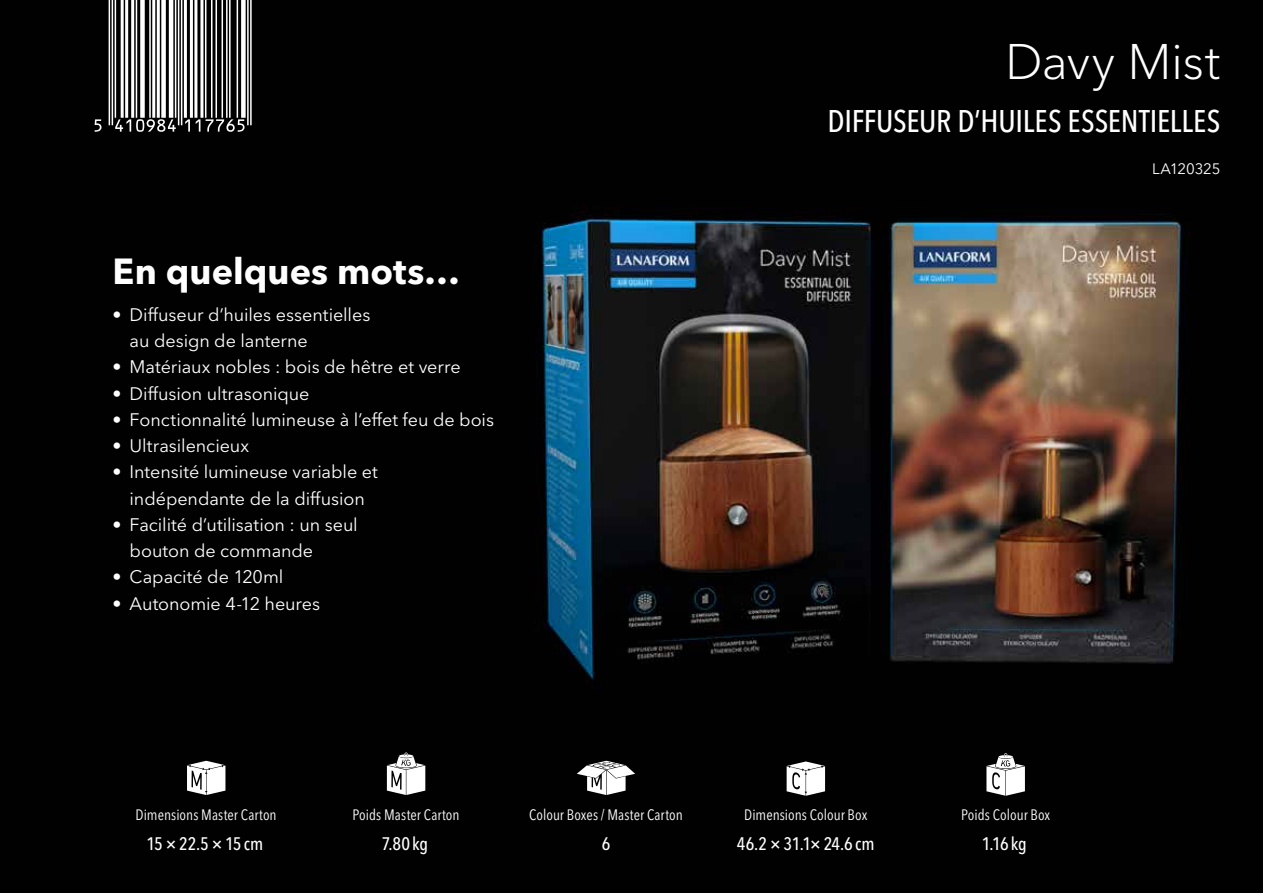
<style>
.page{position:relative;width:1263px;height:893px;background:#fff}
.page>*{position:absolute;margin:0;border:0;box-sizing:border-box;transform-origin:0 0}
.t1{font:300 49.5px "Avenir Next World";letter-spacing:-.01em;color:#fff}
.t2{font:700 36px "Avenir Next World";color:#fff}
.t3{font:500 condensed 31.05px "Avenir Next LT Pro";letter-spacing:-.005em;color:#fff}
.t4{font:18px/26.2px "Avenir Next World";letter-spacing:-.005em;color:#fff}
.t5{font:500 condensed 18px "Avenir Next LT Pro";letter-spacing:-.015em;color:#fff}
.t6{font:condensed 15px "Avenir Next LT Pro";letter-spacing:.005em;color:#fff}
.t7{font:15px "Avenir Next World";letter-spacing:-.01em;color:#fff}
</style>
<div class="page">
<img style="left:0;top:0;width:1263px;height:893px">
<svg style="left:387px;top:752px;width:38px;height:43px"></svg>
<svg style="left:577px;top:761px;width:58px;height:34px"></svg>
<svg style="left:187px;top:761px;width:38px;height:34px"></svg>
<svg style="left:787px;top:761px;width:38px;height:35px"></svg>
<svg style="left:986px;top:753px;width:39px;height:43px"></svg>
<svg style="left:95px;top:0;width:157px;height:132px"></svg>
<h2 class="t2" style="left:113px;top:251px;width:349px">En quelques mots…</h2>
<p class="t4" style="left:130px;top:302px;width:242px;text-indent:-17px">• Diffuseur d’huiles essentielles au design de lanterne</p>
<p class="t4" style="left:113px;top:354px;width:350px">• Matériaux nobles : bois de hêtre et verre</p>
<p class="t4" style="left:113px;top:380px;width:198px">• Diffusion ultrasonique</p>
<p class="t4" style="left:113px;top:407px;width:383px">• Fonctionnalité lumineuse à l’effet feu de bois</p>
<p class="t4" style="left:113px;top:433px;width:138px">• Ultrasilencieux</p>
<p class="t4" style="left:113px;top:459px;width:267px;text-align:center">• Intensité lumineuse variable et indépendante de la diffusion</p>
<p class="t4" style="left:130px;top:512px;width:230px;text-indent:-17px">• Facilité d’utilisation : un seul bouton de commande</p>
<p class="t4" style="left:113px;top:564px;width:172px">• Capacité de 120ml</p>
<p class="t4" style="left:113px;top:590px;width:209px">• Autonomie 4-12 heures</p>
<h1 class="t1" style="left:1005px;top:22px;width:217px">Davy Mist</h1>
<h3 class="t3" style="left:827px;top:102px;width:394px">DIFFUSEUR D’HUILES ESSENTIELLES</h3>
<p class="t7" style="left:1152px;top:156px;width:70px">LA120325</p>
<p class="t6" style="left:136px;top:806px;width:143px">Dimensions Master Carton</p>
<p class="t5" style="left:146px;top:833px;width:118px">15×22.5×15 cm</p>
<p class="t6" style="left:352px;top:806px;width:109px">Poids Master Carton</p>
<p class="t5" style="left:382px;top:833px;width:48px">7.80 kg</p>
<p class="t6" style="left:529px;top:806px;width:155px">Colour Boxes / Master Carton</p>
<p class="t5" style="left:602px;top:833px;width:10px">6</p>
<p class="t6" style="left:744px;top:806px;width:125px">Dimensions Colour Box</p>
<p class="t5" style="left:737px;top:833px;width:139px">46.2×31.1×24.6 cm</p>
<p class="t6" style="left:961px;top:806px;width:91px">Poids Colour Box</p>
<p class="t5" style="left:982px;top:833px;width:47px">1.16 kg</p>
</div>
